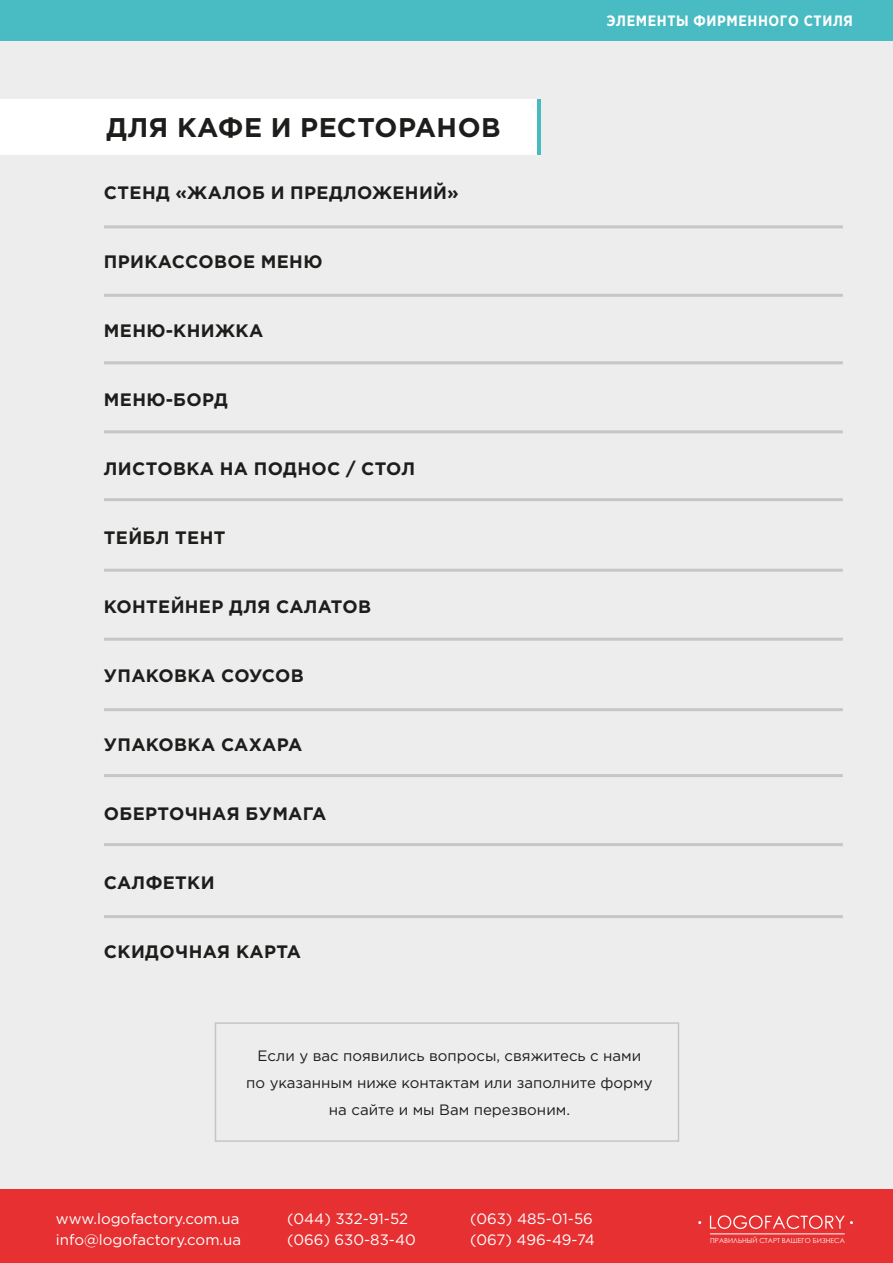
<style>
.page{position:relative;width:893px;height:1263px;background:#ededed}
.page>*{position:absolute;margin:0;border:0;box-sizing:border-box;transform-origin:0 0}
.t1{font:700 27px "Gotham Pro";letter-spacing:.02em;color:#1d1d1b}
.t2{font:700 18px "Gotham Pro";letter-spacing:.02em;color:#1d1d1b}
.t3{font:15px/27px "Gotham Pro";color:#1d1d1b;text-align:center}
.t4{font:15px/21px "Gotham Pro";color:#fff}
.t5{font:700 15px "Gotham Pro Narrow";letter-spacing:.04em;color:#fff}
.t6{font:6.9px "Century Gothic";color:#fff}
</style>
<div class="page">
<div style="left:0;top:1190px;width:893px;height:73px;background:#e63031"></div>
<div style="left:215px;top:1022px;width:464px;height:120px;border:2px solid #c6c6c6"></div>
<svg style="left:710px;top:1215px;width:143px;height:14px"></svg>
<div style="left:0;top:0;width:893px;height:41px;background:#49bbc3"></div>
<div style="left:0;top:100px;width:537px;height:55px;background:#fff"></div>
<hr style="left:537px;top:100px;width:4px;height:55px;background:#48bbc1">
<hr style="left:104px;top:225px;width:739px;height:3px;background:#c6c6c6">
<hr style="left:104px;top:294px;width:739px;height:3px;background:#c6c6c6">
<hr style="left:104px;top:361px;width:739px;height:3px;background:#c6c6c6">
<hr style="left:104px;top:430px;width:739px;height:3px;background:#c6c6c6">
<hr style="left:104px;top:498px;width:739px;height:3px;background:#c6c6c6">
<hr style="left:104px;top:569px;width:739px;height:3px;background:#c6c6c6">
<hr style="left:104px;top:638px;width:739px;height:3px;background:#c6c6c6">
<hr style="left:104px;top:708px;width:739px;height:3px;background:#c6c6c6">
<hr style="left:104px;top:774px;width:739px;height:3px;background:#c6c6c6">
<hr style="left:104px;top:843px;width:739px;height:3px;background:#c6c6c6">
<hr style="left:104px;top:915px;width:739px;height:3px;background:#c6c6c6">
<h1 class="t1" style="left:106px;top:112px;width:396px">ДЛЯ КАФЕ И РЕСТОРАНОВ</h1>
<p class="t2" style="left:104px;top:182px;width:356px">СТЕНД «ЖАЛОБ И ПРЕДЛОЖЕНИЙ»</p>
<p class="t2" style="left:104px;top:251px;width:220px">ПРИКАССОВОЕ МЕНЮ</p>
<p class="t2" style="left:104px;top:320px;width:161px">МЕНЮ-КНИЖКА</p>
<p class="t2" style="left:104px;top:389px;width:126px">МЕНЮ-БОРД</p>
<p class="t2" style="left:104px;top:458px;width:313px">ЛИСТОВКА НА ПОДНОС / СТОЛ</p>
<p class="t2" style="left:104px;top:527px;width:123px">ТЕЙБЛ ТЕНТ</p>
<p class="t2" style="left:104px;top:596px;width:269px">КОНТЕЙНЕР ДЛЯ САЛАТОВ</p>
<p class="t2" style="left:104px;top:665px;width:201px">УПАКОВКА СОУСОВ</p>
<p class="t2" style="left:104px;top:734px;width:200px">УПАКОВКА САХАРА</p>
<p class="t2" style="left:104px;top:803px;width:224px">ОБЕРТОЧНАЯ БУМАГА</p>
<p class="t2" style="left:104px;top:872px;width:112px">САЛФЕТКИ</p>
<p class="t2" style="left:104px;top:941px;width:199px">СКИДОЧНАЯ КАРТА</p>
<p class="t5" style="left:606px;top:12px;width:248px">ЭЛЕМЕНТЫ ФИРМЕННОГО СТИЛЯ</p>
<p class="t3" style="left:246px;top:1042px;width:408px">Если у вас появились вопросы, свяжитесь с нами по указанным ниже контактам или заполните форму на сайте и мы Вам перезвоним.</p>
<p class="t4" style="left:56px;top:1208px;width:187px">www.logofactory.com.ua info@logofactory.com.ua</p>
<p class="t4" style="left:287px;top:1208px;width:130px">(044) 332-91-52 (066) 630-83-40</p>
<p class="t4" style="left:470px;top:1208px;width:126px">(063) 485-01-56 (067) 496-49-74</p>
<p class="t6" style="left:710px;top:1236px;width:136px">ПРАВИЛЬНЫЙ СТАРТ ВАШЕГО БИЗНЕСА</p>
</div>
